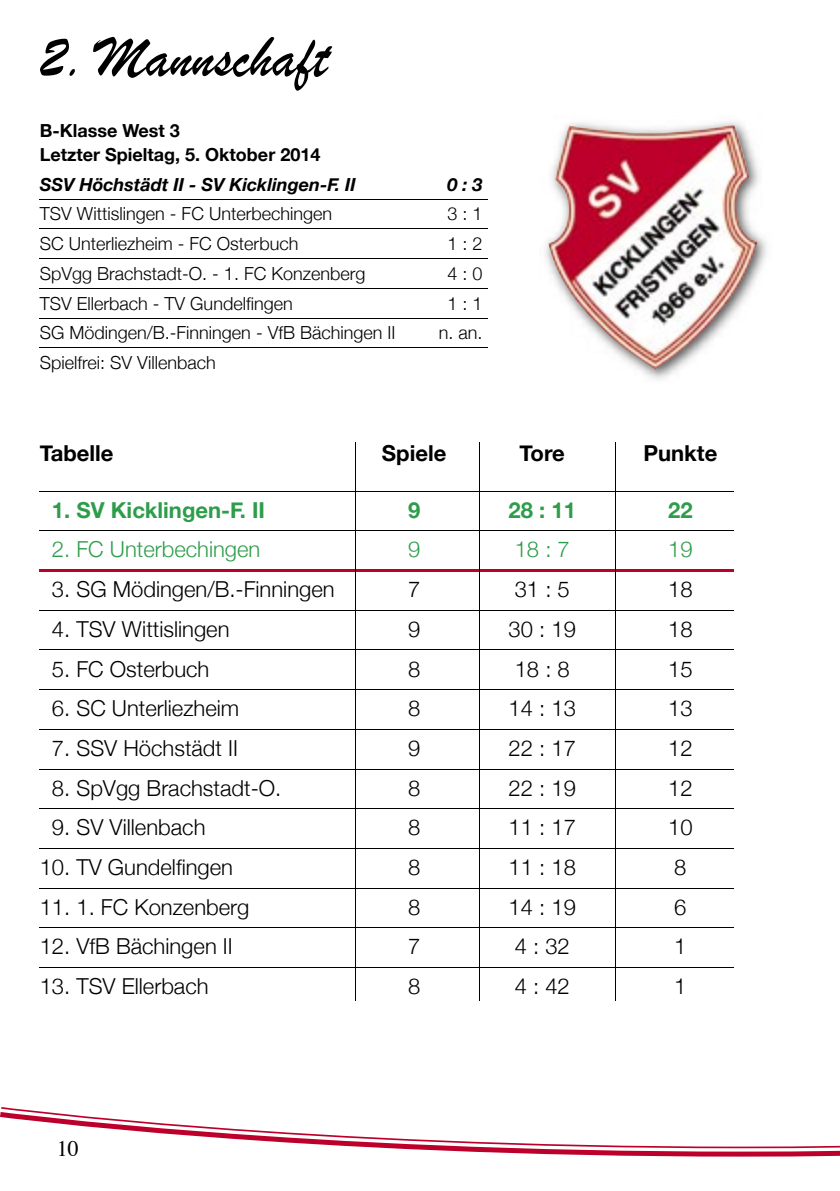
<style>
.page{position:relative;width:840px;height:1191px;background:#fff}
.page>*{position:absolute;margin:0;border:0;box-sizing:border-box;transform-origin:0 0}
.t1{font:60px "Brush Script";color:#000}
.t2{font:300 22px "Helvetica Neue";color:#000}
.t3{font:700 22px "Helvetica Neue";color:#2e9d4b}
.t4{font:300 22px "Helvetica Neue";color:#2e9d4b}
.t5{font:700 22px "Helvetica Neue";color:#000}
.t6{font:22px "Times";color:#000}
.t7{font:300 18px "Helvetica Neue";color:#000}
.t8{font:700 18px/24px "Helvetica Neue";color:#000}
.t9{font:italic 700 18px "Helvetica Neue";color:#000}
</style>
<div class="page">
<svg style="left:0;top:1107px;width:839px;height:49px"></svg>
<hr style="left:40px;top:530px;width:693px;height:1px;background:#000">
<hr style="left:40px;top:569px;width:693px;height:3px;background:#bd002b">
<hr style="left:40px;top:610px;width:693px;height:1px;background:#000">
<hr style="left:40px;top:649px;width:693px;height:1px;background:#000">
<hr style="left:40px;top:689px;width:693px;height:1px;background:#000">
<hr style="left:40px;top:729px;width:693px;height:1px;background:#000">
<hr style="left:40px;top:768px;width:693px;height:1px;background:#000">
<hr style="left:40px;top:808px;width:693px;height:1px;background:#000">
<hr style="left:40px;top:848px;width:693px;height:1px;background:#000">
<hr style="left:40px;top:887px;width:693px;height:1px;background:#000">
<hr style="left:40px;top:927px;width:693px;height:1px;background:#000">
<hr style="left:40px;top:967px;width:693px;height:1px;background:#000">
<hr style="left:355px;top:443px;width:1px;height:558px;background:#000">
<hr style="left:478px;top:443px;width:1px;height:558px;background:#000">
<hr style="left:614px;top:443px;width:1px;height:558px;background:#000">
<hr style="left:40px;top:491px;width:693px;height:1px;background:#000">
<hr style="left:40px;top:199px;width:448px;height:1px;background:#000">
<hr style="left:40px;top:228px;width:448px;height:1px;background:#000">
<hr style="left:40px;top:258px;width:448px;height:1px;background:#000">
<hr style="left:40px;top:288px;width:448px;height:1px;background:#000">
<hr style="left:40px;top:318px;width:448px;height:1px;background:#000">
<hr style="left:40px;top:347px;width:448px;height:1px;background:#000">
<img style="left:545px;top:121px;width:222px;height:259px">
<img style="left:545px;top:148px;width:33px;height:16px">
<img style="left:655px;top:125px;width:102px;height:244px">
<h1 class="t1" style="left:40px;top:21px;width:289px">2. Mannschaft</h1>
<p class="t8" style="left:40px;top:118px;width:282px">B-Klasse West 3<br>Letzter Spieltag, 5. Oktober 2014</p>
<p class="t9" style="left:40px;top:173px;width:317px">SSV Höchstädt II - SV Kicklingen-F. II</p>
<p class="t9" style="left:447px;top:173px;width:37px">0 : 3</p>
<p class="t7" style="left:40px;top:203px;width:294px">TSV Wittislingen - FC Unterbechingen</p>
<p class="t7" style="left:447px;top:203px;width:37px">3 : 1</p>
<p class="t7" style="left:40px;top:233px;width:260px">SC Unterliezheim - FC Osterbuch</p>
<p class="t7" style="left:447px;top:233px;width:37px">1 : 2</p>
<p class="t7" style="left:40px;top:262px;width:327px">SpVgg Brachstadt-O. - 1. FC Konzenberg</p>
<p class="t7" style="left:447px;top:262px;width:37px">4 : 0</p>
<p class="t7" style="left:40px;top:292px;width:254px">TSV Ellerbach - TV Gundelfingen</p>
<p class="t7" style="left:447px;top:292px;width:37px">1 : 1</p>
<p class="t7" style="left:40px;top:322px;width:357px">SG Mödingen/B.-Finningen - VfB Bächingen II</p>
<p class="t7" style="left:438px;top:322px;width:45px">n. an.</p>
<p class="t7" style="left:40px;top:352px;width:177px">Spielfrei: SV Villenbach</p>
<p class="t5" style="left:40px;top:439px;width:75px">Tabelle</p>
<p class="t5" style="left:382px;top:439px;width:66px">Spiele</p>
<p class="t5" style="left:519px;top:439px;width:47px">Tore</p>
<p class="t5" style="left:643px;top:439px;width:75px">Punkte</p>
<p class="t3" style="left:52px;top:496px;width:214px">1. SV Kicklingen-F. II</p>
<p class="t3" style="left:408px;top:496px;width:14px">9</p>
<p class="t3" style="left:508px;top:496px;width:69px">28 : 11</p>
<p class="t3" style="left:667px;top:496px;width:26px">22</p>
<p class="t4" style="left:52px;top:536px;width:210px">2. FC Unterbechingen</p>
<p class="t4" style="left:408px;top:536px;width:14px">9</p>
<p class="t4" style="left:514px;top:536px;width:57px">18 : 7</p>
<p class="t4" style="left:667px;top:536px;width:26px">19</p>
<p class="t2" style="left:52px;top:576px;width:284px">3. SG Mödingen/B.-Finningen</p>
<p class="t2" style="left:408px;top:576px;width:14px">7</p>
<p class="t2" style="left:514px;top:576px;width:57px">31 : 5</p>
<p class="t2" style="left:667px;top:576px;width:26px">18</p>
<p class="t2" style="left:52px;top:615px;width:179px">4. TSV Wittislingen</p>
<p class="t2" style="left:408px;top:615px;width:14px">9</p>
<p class="t2" style="left:508px;top:615px;width:69px">30 : 19</p>
<p class="t2" style="left:667px;top:615px;width:26px">18</p>
<p class="t2" style="left:52px;top:655px;width:159px">5. FC Osterbuch</p>
<p class="t2" style="left:408px;top:655px;width:14px">8</p>
<p class="t2" style="left:514px;top:655px;width:57px">18 : 8</p>
<p class="t2" style="left:667px;top:655px;width:26px">15</p>
<p class="t2" style="left:52px;top:695px;width:189px">6. SC Unterliezheim</p>
<p class="t2" style="left:408px;top:695px;width:14px">8</p>
<p class="t2" style="left:508px;top:695px;width:69px">14 : 13</p>
<p class="t2" style="left:667px;top:695px;width:26px">13</p>
<p class="t2" style="left:52px;top:734px;width:187px">7. SSV Höchstädt II</p>
<p class="t2" style="left:408px;top:734px;width:14px">9</p>
<p class="t2" style="left:508px;top:734px;width:69px">22 : 17</p>
<p class="t2" style="left:667px;top:734px;width:26px">12</p>
<p class="t2" style="left:52px;top:774px;width:231px">8. SpVgg Brachstadt-O.</p>
<p class="t2" style="left:408px;top:774px;width:14px">8</p>
<p class="t2" style="left:508px;top:774px;width:69px">22 : 19</p>
<p class="t2" style="left:667px;top:774px;width:26px">12</p>
<p class="t2" style="left:52px;top:814px;width:155px">9. SV Villenbach</p>
<p class="t2" style="left:408px;top:814px;width:14px">8</p>
<p class="t2" style="left:508px;top:814px;width:69px">11 : 17</p>
<p class="t2" style="left:667px;top:814px;width:26px">10</p>
<p class="t2" style="left:40px;top:853px;width:195px">10. TV Gundelfingen</p>
<p class="t2" style="left:408px;top:853px;width:14px">8</p>
<p class="t2" style="left:508px;top:853px;width:69px">11 : 18</p>
<p class="t2" style="left:674px;top:853px;width:14px">8</p>
<p class="t2" style="left:40px;top:893px;width:211px">11. 1. FC Konzenberg</p>
<p class="t2" style="left:408px;top:893px;width:14px">8</p>
<p class="t2" style="left:508px;top:893px;width:69px">14 : 19</p>
<p class="t2" style="left:674px;top:893px;width:14px">6</p>
<p class="t2" style="left:40px;top:933px;width:194px">12. VfB Bächingen II</p>
<p class="t2" style="left:408px;top:933px;width:14px">7</p>
<p class="t2" style="left:514px;top:933px;width:57px">4 : 32</p>
<p class="t2" style="left:674px;top:933px;width:14px">1</p>
<p class="t2" style="left:40px;top:972px;width:170px">13. TSV Ellerbach</p>
<p class="t2" style="left:408px;top:972px;width:14px">8</p>
<p class="t2" style="left:514px;top:972px;width:57px">4 : 42</p>
<p class="t2" style="left:674px;top:972px;width:14px">1</p>
<p class="t6" style="left:57px;top:1128px;width:23px">10</p>
</div>
